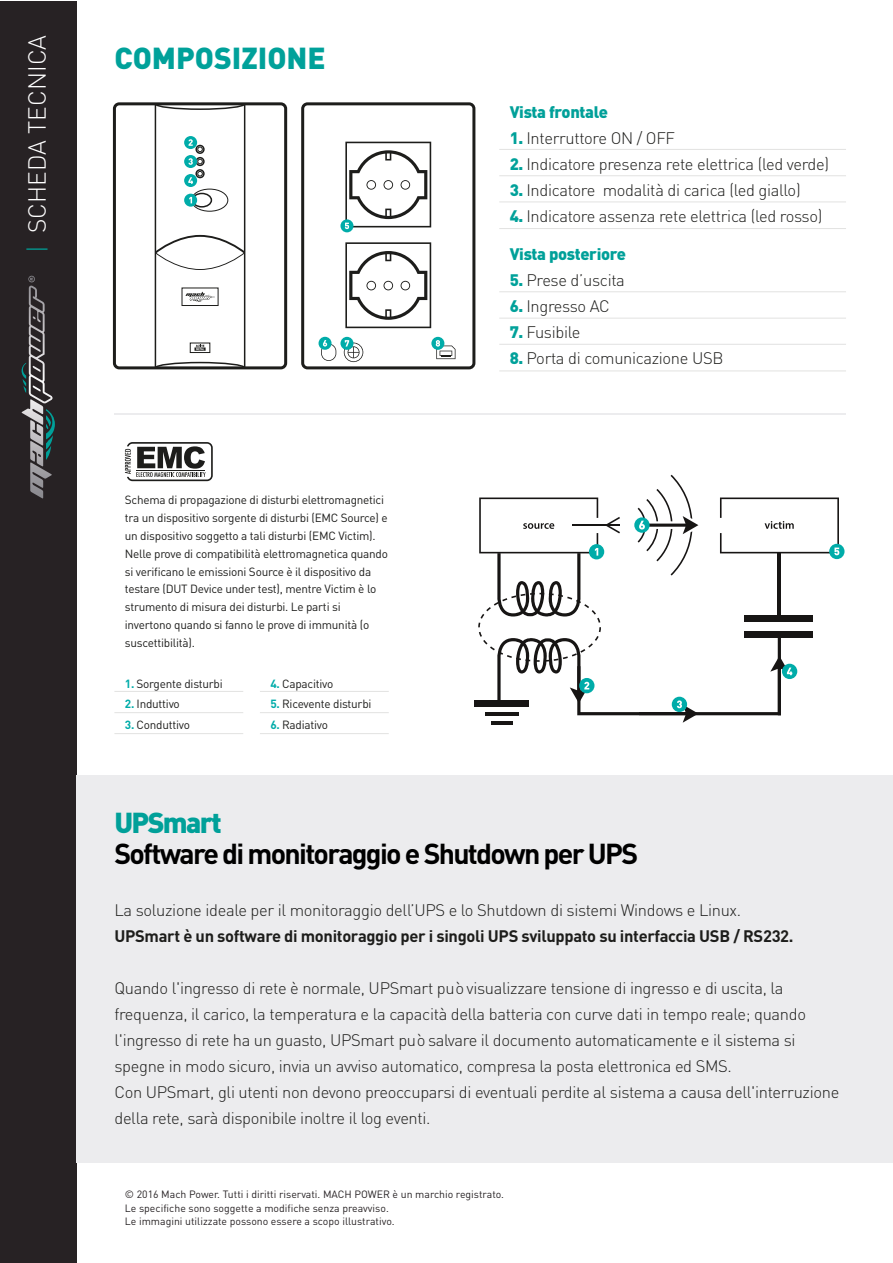
<style>
.page{position:relative;width:893px;height:1263px;background:#fff}
.page>*{position:absolute;margin:0;border:0;box-sizing:border-box;transform-origin:0 0}
.t1{font:900 30px "DIN";color:#00a19a}
.t2{font:700 28.5px "DIN";letter-spacing:-.06em;color:#000}
.t3{font:900 28.5px "DIN";letter-spacing:-.06em;color:#00a099}
.t4{font:300 24.45px "DIN";color:#fff}
.t5{font:300 16.5px/26px "DIN";letter-spacing:-.02em;color:#1d1d1b}
.t6{font:700 16.5px "DIN";letter-spacing:-.02em;color:#1d1d1b}
.t7{font:900 16.5px "DIN";letter-spacing:-.02em;color:#00a099}
.t8{font:11.7px/17.9px "DIN";letter-spacing:-.02em;color:#1d1d1b}
.t9{font:11.7px "DIN";letter-spacing:-.02em;color:#1d1d1d}
.t10{font:10.5px/13.6px "DIN";color:#272224}
.s1{color:#00a098}
.s2{font-weight:700;color:#00aca9}
.s3{font-weight:900;color:#00a19a}
</style>
<div class="page">
<div style="left:0;top:1px;width:76px;height:1262px;background:#272224"></div>
<svg style="left:46px;top:409px;width:9px;height:51px"></svg>
<svg style="left:22px;top:276px;width:31px;height:127px"></svg>
<div style="left:301px;top:102px;width:174px;height:267px;border:3px solid #1d1d1b;border-radius:5px"></div>
<div style="left:113px;top:102px;width:174px;height:267px;border:3px solid #1d1d1b;border-radius:5px"></div>
<div style="left:155px;top:103px;width:90px;height:266px;border:2px solid #1d1d1b"></div>
<svg style="left:154px;top:102px;width:92px;height:9px"></svg>
<svg style="left:154px;top:361px;width:92px;height:8px"></svg>
<div style="left:182px;top:288px;width:36px;height:18px;border:1px solid #1d1d1b"></div>
<div style="left:190px;top:343px;width:20px;height:10px;border:1px solid #1d1d1b"></div>
<svg style="left:194px;top:345px;width:12px;height:6px"></svg>
<svg style="left:186px;top:292px;width:29px;height:10px"></svg>
<div style="left:195px;top:145px;width:10px;height:9px;border:2px solid #1d1d1b;border-radius:50%"></div>
<div style="left:195px;top:157px;width:10px;height:9px;border:2px solid #1d1d1b;border-radius:50%"></div>
<div style="left:195px;top:169px;width:10px;height:9px;border:2px solid #1d1d1b;border-radius:50%"></div>
<div style="left:191px;top:189px;width:37px;height:23px;border:1px solid #1d1d1b;border-radius:50%"></div>
<div style="left:192px;top:193px;width:20px;height:15px;border:2px solid #1d1d1b;border-radius:50%"></div>
<svg style="left:184px;top:194px;width:13px;height:13px"></svg>
<svg style="left:189px;top:197px;width:3px;height:6px"></svg>
<div style="left:184px;top:155px;width:13px;height:13px;background:#00aca9;border-radius:50%"></div>
<svg style="left:188px;top:158px;width:15px;height:7px"></svg>
<svg style="left:345px;top:242px;width:86px;height:86px"></svg>
<svg style="left:155px;top:235px;width:90px;height:35px"></svg>
<svg style="left:340px;top:219px;width:13px;height:13px"></svg>
<svg style="left:345px;top:142px;width:86px;height:87px"></svg>
<div style="left:319px;top:337px;width:13px;height:13px;background:#00aca9;border-radius:50%"></div>
<svg style="left:321px;top:340px;width:15px;height:21px"></svg>
<svg style="left:340px;top:337px;width:13px;height:13px"></svg>
<svg style="left:344px;top:340px;width:19px;height:22px"></svg>
<svg style="left:431px;top:337px;width:13px;height:13px"></svg>
<svg style="left:436px;top:340px;width:19px;height:19px"></svg>
<div style="left:184px;top:174px;width:13px;height:13px;background:#00aca9;border-radius:50%"></div>
<svg style="left:188px;top:171px;width:15px;height:13px"></svg>
<svg style="left:184px;top:136px;width:13px;height:13px"></svg>
<svg style="left:189px;top:139px;width:14px;height:13px"></svg>
<hr style="left:499px;top:149px;width:347px;height:1px;background:#e2e2e1">
<hr style="left:499px;top:175px;width:347px;height:1px;background:#e2e2e1">
<hr style="left:499px;top:202px;width:347px;height:1px;background:#e2e2e1">
<hr style="left:499px;top:228px;width:347px;height:1px;background:#e2e2e1">
<hr style="left:499px;top:291px;width:347px;height:1px;background:#e2e2e1">
<hr style="left:499px;top:318px;width:347px;height:1px;background:#e2e2e1">
<hr style="left:499px;top:344px;width:347px;height:1px;background:#e2e2e1">
<hr style="left:499px;top:371px;width:347px;height:1px;background:#e2e2e1">
<hr style="left:114px;top:712px;width:129px;height:1px;background:#e2e2e1">
<hr style="left:114px;top:733px;width:129px;height:1px;background:#e2e2e1">
<hr style="left:114px;top:691px;width:129px;height:1px;background:#e2e2e1">
<hr style="left:260px;top:712px;width:129px;height:1px;background:#e2e2e1">
<hr style="left:260px;top:733px;width:129px;height:1px;background:#e2e2e1">
<hr style="left:260px;top:691px;width:129px;height:1px;background:#e2e2e1">
<svg style="left:125px;top:442px;width:88px;height:39px"></svg>
<div style="left:474px;top:700px;width:55px;height:7px;background:#171514"></div>
<hr style="left:491px;top:721px;width:21px;height:4px;background:#171514">
<div style="left:829px;top:544px;width:15px;height:15px;background:#00aca9;border-radius:50%"></div>
<svg style="left:478px;top:475px;width:361px;height:248px"></svg>
<div style="left:76px;top:775px;width:816px;height:387px;background:#ececee"></div>
<hr style="left:114px;top:413px;width:732px;height:1px;background:#ececee">
<h3 class="t4" style="left:22px;top:253px;width:220px;rotate:-90deg"><span class="s1">|</span> SCHEDA TECNICA</h3>
<h1 class="t1" style="left:114px;top:38px;width:213px">COMPOSIZIONE</h1>
<p class="t8" style="left:125px;top:491px;width:265px">Schema di propagazione di disturbi elettromagnetici tra un dispositivo sorgente di disturbi (EMC Source) e un dispositivo soggetto a tali disturbi (EMC Victim).<br>Nelle prove di compatibilità elettromagnetica quando si verificano le emissioni Source è il dispositivo da testare (DUT Device under test), mentre Victim è lo strumento di misura dei disturbi. Le parti si invertono quando si fanno le prove di immunità (o suscettibilità).</p>
<p class="t9" style="left:125px;top:676px;width:99px"><span class="s2">1.</span> Sorgente disturbi</p>
<p class="t8" style="left:125px;top:695px;width:57px"><span class="s2">2.</span> Induttivo</p>
<p class="t8" style="left:125px;top:716px;width:67px"><span class="s2">3.</span> Conduttivo</p>
<p class="t8" style="left:270px;top:674px;width:64px"><span class="s2">4.</span> Capacitivo</p>
<p class="t8" style="left:270px;top:695px;width:103px"><span class="s2">5.</span> Ricevente disturbi</p>
<p class="t8" style="left:270px;top:716px;width:59px"><span class="s2">6.</span> Radiativo</p>
<p class="t7" style="left:510px;top:101px;width:100px">Vista frontale</p>
<p class="t5" style="left:510px;top:125px;width:167px"><span class="s3">1.</span> Interruttore ON / OFF</p>
<p class="t5" style="left:510px;top:151px;width:321px"><span class="s3">2.</span> Indicatore presenza rete elettrica (led verde)</p>
<p class="t5" style="left:510px;top:177px;width:292px"><span class="s3">3.</span> Indicatore modalità di carica (led giallo)</p>
<p class="t5" style="left:510px;top:203px;width:314px"><span class="s3">4.</span> Indicatore assenza rete elettrica (led rosso)</p>
<p class="t7" style="left:510px;top:243px;width:118px">Vista posteriore</p>
<p class="t5" style="left:510px;top:267px;width:117px"><span class="s3">5.</span> Prese d’uscita</p>
<p class="t5" style="left:510px;top:293px;width:102px"><span class="s3">6.</span> Ingresso AC</p>
<p class="t5" style="left:510px;top:319px;width:72px"><span class="s3">7.</span> Fusibile</p>
<p class="t5" style="left:510px;top:345px;width:215px"><span class="s3">8.</span> Porta di comunicazione USB</p>
<h2 class="t3" style="left:114px;top:803px;width:109px">UPSmart</h2>
<h2 class="t2" style="left:114px;top:835px;width:525px">Software di monitoraggio e Shutdown per UPS</h2>
<p class="t5" style="left:114px;top:896px;width:628px">La soluzione ideale per il monitoraggio dell’UPS e lo Shutdown di sistemi Windows e Linux.</p>
<p class="t6" style="left:114px;top:925px;width:681px">UPSmart è un software di monitoraggio per i singoli UPS sviluppato su interfaccia USB / RS232.</p>
<p class="t5" style="left:114px;top:975px;width:726px">Quando l'ingresso di rete è normale, UPSmart può visualizzare tensione di ingresso e di uscita, la frequenza, il carico, la temperatura e la capacità della batteria con curve dati in tempo reale; quando l'ingresso di rete ha un guasto, UPSmart può salvare il documento automaticamente e il sistema si spegne in modo sicuro, invia un avviso automatico, compresa la posta elettronica ed SMS.<br>Con UPSmart, gli utenti non devono preoccuparsi di eventuali perdite al sistema a causa dell'interruzione della rete, sarà disponibile inoltre il log eventi.</p>
<p class="t10" style="left:125px;top:1187px;width:381px">© 2016 Mach Power. Tutti i diritti riservati. MACH POWER è un marchio registrato.<br>Le specifiche sono soggette a modifiche senza preavviso.<br>Le immagini utilizzate possono essere a scopo illustrativo.</p>
</div>
